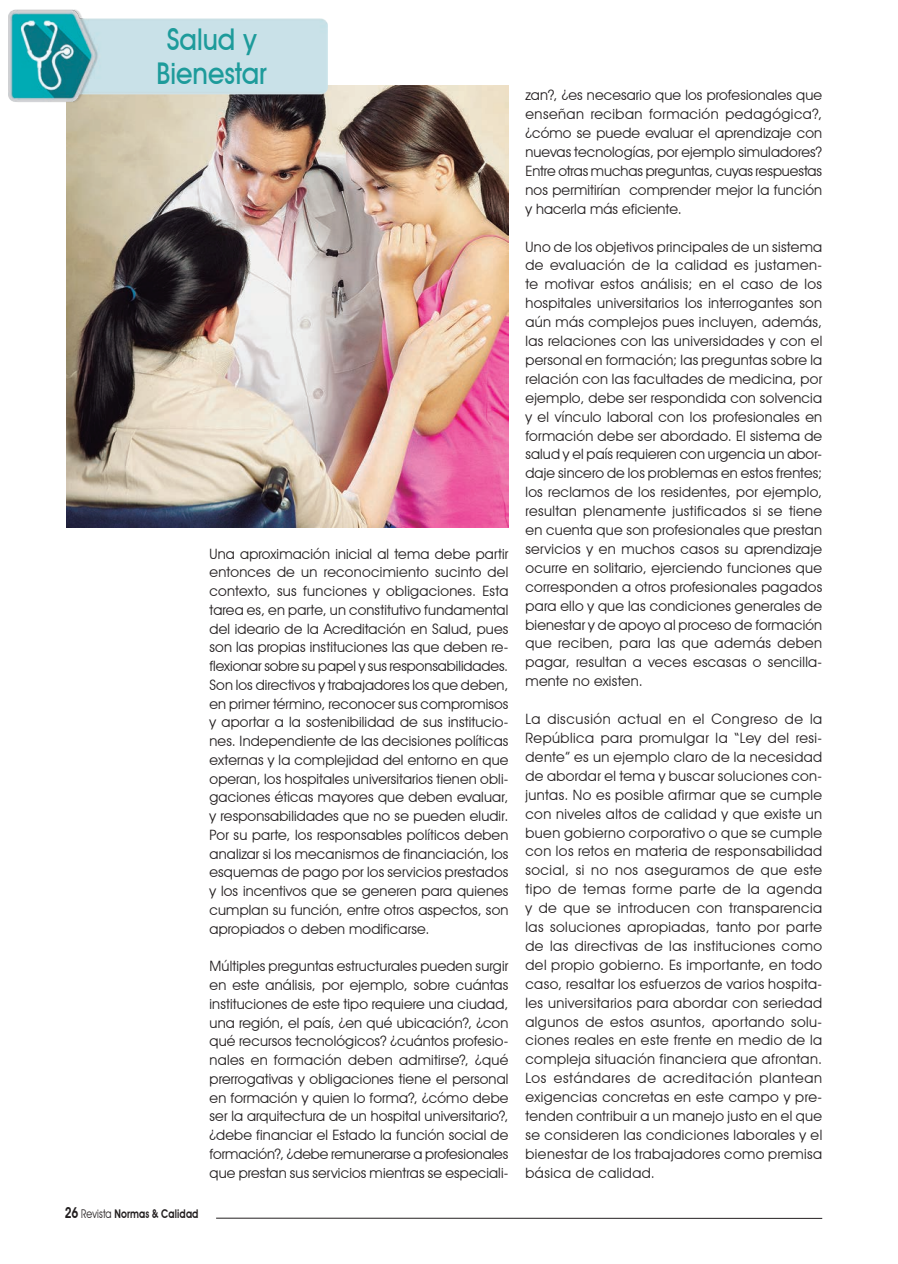
<style>
.page{position:relative;width:898px;height:1264px;background:#fff}
.page>*{position:absolute;margin:0;border:0;box-sizing:border-box;transform-origin:0 0}
.Antetítulos{font:500 30px "Avant Garde IT Cby BT";color:#1d9b9b;scale:.9 1}
.Body_Text{font:14.25px/18.9px "Avant Garde IT Cby BT";letter-spacing:.01em;color:#231f20;text-align:justify}
.t1{font:600 12px "Avant Garde IT Cby BT";letter-spacing:.015em;color:#231f20;scale:.8 1}
.s1{font-size:15px}
.s2{font-weight:400}
</style>
<div class="page">
<hr style="left:216px;top:1217px;width:606px;height:1px;background:#231f20">
<img style="left:66px;top:85px;width:442px;height:442px">
<img style="left:9px;top:10px;width:318px;height:92px">
<p class="Antetítulos" style="left:167px;top:21px;width:101px">Salud y</p>
<p class="Antetítulos" style="left:156px;top:55px;width:124px">Bienestar</p>
<p class="t1" style="left:65px;top:1207px;width:168px"><span class="s1">26</span> <span class="s2">Revista</span> Normas &amp; Calidad</p>
<p class="Body_Text" style="left:209px;top:544px;width:300px">Una aproximación inicial al tema debe partir entonces de un reconocimiento sucinto del contexto, sus funciones y obligaciones. Esta tarea es, en parte, un constitutivo fundamental del ideario de la Acreditación en Salud, pues son las propias instituciones las que deben re&shy;flexionar sobre su papel y sus responsabilidades.<br>Son los directivos y trabajadores los que deben, en primer término, reconocer sus compromisos y aportar a la sostenibilidad de sus institucio&shy;nes. Independiente de las decisiones políticas externas y la complejidad del entorno en que operan, los hospitales universitarios tienen obli&shy;gaciones éticas mayores que deben evaluar, y responsabilidades que no se pueden eludir.<br>Por su parte, los responsables políticos deben analizar si los mecanismos de financiación, los esquemas de pago por los servicios prestados y los incentivos que se generen para quienes cumplan su función, entre otros aspectos, son apropiados o deben modificarse.</p>
<p class="Body_Text" style="left:209px;top:956px;width:300px">Múltiples preguntas estructurales pueden surgir en este análisis, por ejemplo, sobre cuántas instituciones de este tipo requiere una ciudad, una región, el país, ¿en qué ubicación?, ¿con qué recursos tecnológicos? ¿cuántos profesio&shy;nales en formación deben admitirse?, ¿qué prerrogativas y obligaciones tiene el personal en formación y quien lo forma?, ¿cómo debe ser la arquitectura de un hospital universitario?, ¿debe financiar el Estado la función social de formación?, ¿debe remunerarse a profesionales que prestan sus servicios mientras se especiali-</p>
<p class="Body_Text" style="left:525px;top:86px;width:298px">zan?, ¿es necesario que los profesionales que enseñan reciban formación pedagógica?, ¿cómo se puede evaluar el aprendizaje con nuevas tecnologías, por ejemplo simuladores?<br>Entre otras muchas preguntas, cuyas respuestas nos permitirían comprender mejor la función y hacerla más eficiente.</p>
<p class="Body_Text" style="left:525px;top:237px;width:298px">Uno de los objetivos principales de un sistema de evaluación de la calidad es justamen&shy;te motivar estos análisis; en el caso de los hospitales universitarios los interrogantes son aún más complejos pues incluyen, además, las relaciones con las universidades y con el personal en formación; las preguntas sobre la relación con las facultades de medicina, por ejemplo, debe ser respondida con solvencia y el vínculo laboral con los profesionales en formación debe ser abordado. El sistema de salud y el país requieren con urgencia un abor&shy;daje sincero de los problemas en estos frentes; los reclamos de los residentes, por ejemplo, resultan plenamente justificados si se tiene en cuenta que son profesionales que prestan servicios y en muchos casos su aprendizaje ocurre en solitario, ejerciendo funciones que corresponden a otros profesionales pagados para ello y que las condiciones generales de bienestar y de apoyo al proceso de formación que reciben, para las que además deben pagar, resultan a veces escasas o sencilla&shy;mente no existen.</p>
<p class="Body_Text" style="left:525px;top:709px;width:298px">La discusión actual en el Congreso de la República para promulgar la “Ley del resi&shy;dente” es un ejemplo claro de la necesidad de abordar el tema y buscar soluciones con&shy;juntas. No es posible afirmar que se cumple con niveles altos de calidad y que existe un buen gobierno corporativo o que se cumple con los retos en materia de responsabilidad social, si no nos aseguramos de que este tipo de temas forme parte de la agenda y de que se introducen con transparencia las soluciones apropiadas, tanto por parte de las directivas de las instituciones como del propio gobierno. Es importante, en todo caso, resaltar los esfuerzos de varios hospita&shy;les universitarios para abordar con seriedad algunos de estos asuntos, aportando solu&shy;ciones reales en este frente en medio de la compleja situación financiera que afrontan.<br>Los estándares de acreditación plantean exigencias concretas en este campo y pre&shy;tenden contribuir a un manejo justo en el que se consideren las condiciones laborales y el bienestar de los trabajadores como premisa básica de calidad.</p>
</div>
